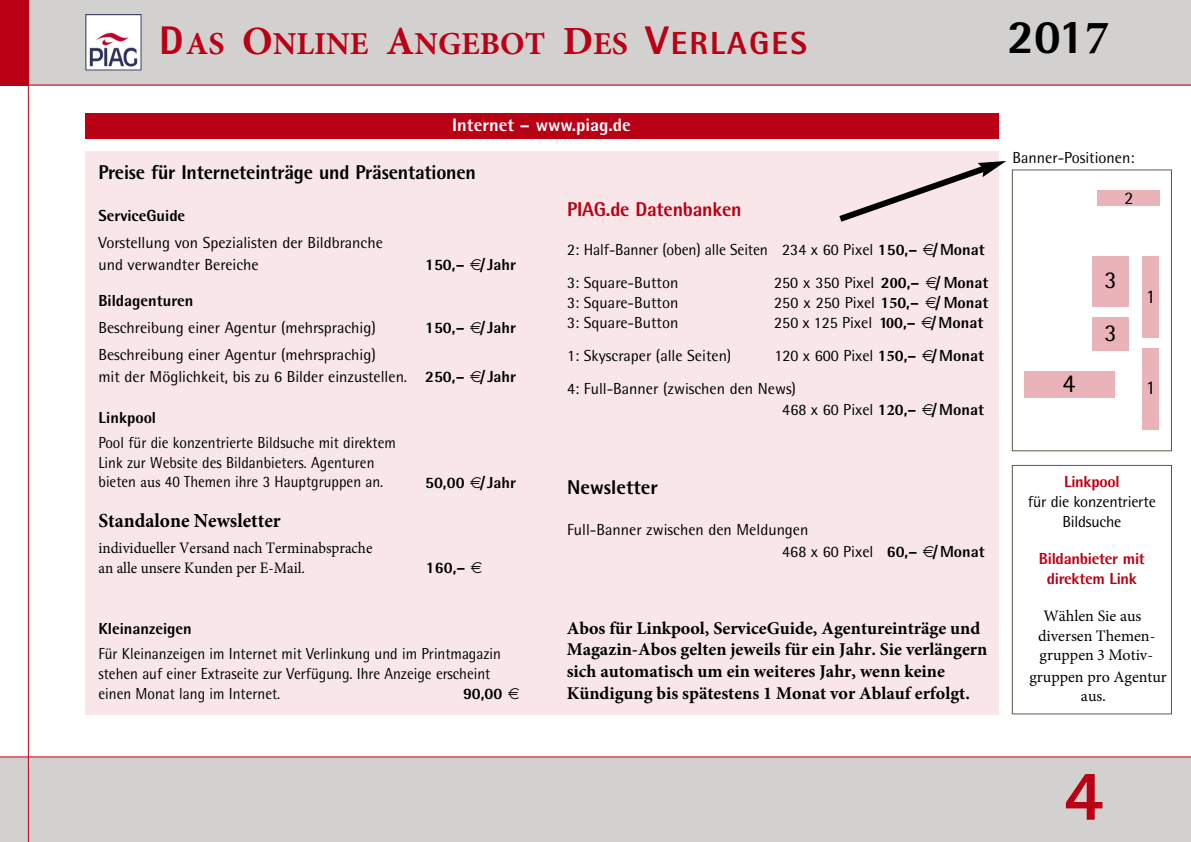
<style>
.page{position:relative;width:1191px;height:842px;background:#fff}
.page>*{position:absolute;margin:0;border:0;box-sizing:border-box;transform-origin:0 0}
.t1{font:800 72px "AT Rotis Semi Sans";color:#ba0014}
.t2{font:800 48px "AT Rotis Semi Sans";color:#000}
.t3{font:700 32px "Minion Pro";color:#ba0014}
.t4{font:25.8px "AT Rotis Semi Sans";color:#000}
.t5{font:24.2px/52.6px "AT Rotis Semi Sans";color:#000}
.t6{font:800 20px "AT Rotis Semi Sans";letter-spacing:-.01em;color:#000}
.t7{font:700 20px "Minion Pro";color:#000}
.t8{font:800 20px "AT Rotis Semi Sans";letter-spacing:-.01em;color:#ba0014}
.t9{font:19.4px "AT Rotis Semi Sans";color:#000}
.t10{font:700 18px/21.6px "Minion Pro";color:#000}
.t11{font:800 18px "AT Rotis Semi Sans";color:#fff}
.t12{font:17.6px "AT Rotis Semi Sans";color:#000}
.t13{font:16px/20px "AT Rotis Semi Sans";color:#000}
.t14{font:16px/19.6px "AT Rotis Semi Sans";color:#000;scale:.94 1}
.t15{font:800 16px "AT Rotis Semi Sans";color:#000}
.t16{font:16px/20px "Minion Pro";color:#000;scale:.94 1}
.t17{font:16px/19.4px "Minion Pro";color:#000;text-align:center}
.t18{font:800 16px/20px "AT Rotis Semi Sans";letter-spacing:-.015em;color:#ba0014;text-align:center}
.s1{font-family:"AT Rotis Semi Sans";font-weight:800;font-size:40px}
.s2{font-size:40px}
.s3{font-family:"AT Rotis Semi Sans";font-weight:800}
.s4{font-family:"Minion Pro";font-weight:700}
.s5{font-weight:800}
.s6{font-family:"Minion Pro"}
.s7{font-family:"AT Rotis Semi Sans"}
</style>
<div class="page">
<div style="left:85px;top:113px;width:913px;height:25px;background:#ba0014"></div>
<div style="left:85px;top:151px;width:913px;height:563px;background:#f8e6e8"></div>
<div style="left:1011px;top:465px;width:161px;height:249px;border:1px solid #505f4a"></div>
<div style="left:0;top:0;width:1191px;height:85px;background:#d3d1d0"></div>
<div style="left:0;top:0;width:28px;height:85px;background:#ba0014"></div>
<div style="left:0;top:757px;width:1191px;height:85px;background:#d3d1d0"></div>
<hr style="left:28px;top:0;width:1px;height:842px;background:#ba0014">
<hr style="left:0;top:85px;width:1191px;height:1px;background:#ba0014">
<hr style="left:0;top:756px;width:1191px;height:1px;background:#ba0014">
<img style="left:85px;top:14px;width:57px;height:57px">
<div style="left:1011px;top:169px;width:161px;height:282px;border:1px solid #505f4a"></div>
<div style="left:1142px;top:348px;width:17px;height:81px;background:#eab3b9"></div>
<div style="left:1142px;top:256px;width:17px;height:82px;background:#eab3b9"></div>
<div style="left:1097px;top:190px;width:63px;height:15px;background:#eab3b9"></div>
<div style="left:1023px;top:371px;width:91px;height:27px;background:#eab3b9"></div>
<div style="left:1092px;top:256px;width:36px;height:50px;background:#eab3b9"></div>
<div style="left:1092px;top:317px;width:36px;height:33px;background:#eab3b9"></div>
<svg style="left:839px;top:161px;width:167px;height:65px"></svg>
<h3 class="t3" style="left:159px;top:21px;width:649px"><span class="s1">D</span>AS <span class="s2">O</span>NLINE <span class="s2">A</span>NGEBOT <span class="s2">D</span>ES <span class="s1">V</span><span class="s3">ERLAGES</span></h3>
<h2 class="t2" style="left:1007px;top:20px;width:103px">201<span class="s4">7</span></h2>
<p class="t11" style="left:452px;top:119px;width:180px">Internet – www.piag.de</p>
<p class="t6" style="left:98px;top:166px;width:379px">Preise für Interneteinträge und Präsentationen</p>
<p class="t15" style="left:98px;top:210px;width:88px">ServiceGuide</p>
<p class="t13" style="left:98px;top:233px;width:286px;line-height:22px">Vorstellung von Spezialisten der Bildbranche und verwandter Bereiche</p>
<p class="t8" style="left:567px;top:203px;width:176px">PIAG.de Datenbanken</p>
<p class="t13" style="left:567px;top:235px;width:419px;line-height:33px">2: Half-Banner (oben) alle Seiten 234 x 60 Pixel <span class="s5">150,– /Monat<br></span>3: Square-Button</p>
<p class="t13" style="left:567px;top:294px;width:113px">3: Square-Button<br>3: Square-Button</p>
<p class="t13" style="left:567px;top:347px;width:166px">1: Skyscraper (alle Seiten)</p>
<p class="t15" style="left:425px;top:259px;width:92px">150,– /Jahr</p>
<p class="t13" style="left:774px;top:274px;width:216px;text-align:justify">250 x 350 Pixel <span class="s5">2</span><span class="s4">0</span><span class="s5">0,– / Monat </span>250 x 250 Pixel <span class="s5">1</span><span class="s4">5</span><span class="s5">0,– / Monat </span>250 x 125 Pixel <span class="s5">1</span><span class="s4">0</span><span class="s5">0,– /Monat</span></p>
<p class="t13" style="left:567px;top:340px;width:418px;line-height:33.4px;text-indent:207px">120 x 600 Pixel <span class="s5">1</span><span class="s4">5</span><span class="s5">0,– /Monat<br></span>4: Full-Banner (zwischen den News)</p>
<p class="t13" style="left:782px;top:401px;width:203px">468 x 60 Pixel <span class="s5">1</span><span class="s4">2</span><span class="s5">0,– /Monat</span></p>
<p class="t15" style="left:98px;top:294px;width:96px">Bildagenturen</p>
<p class="t13" style="left:98px;top:319px;width:279px">Beschreibung einer Agentur (mehrsprachig)</p>
<p class="t15" style="left:425px;top:322px;width:92px">150,– /Jahr</p>
<p class="t13" style="left:98px;top:345px;width:419px;line-height:22px">Beschreibung einer Agentur (mehrsprachig)<br>mit der Möglichkeit, bis zu 6 Bilder einzustellen. <span class="s5">250,– /Jahr</span></p>
<p class="t15" style="left:98px;top:412px;width:59px">Linkpool</p>
<p class="t14" style="left:98px;top:434px;width:318px">Pool für die konzentrierte Bildsuche mit direktem<br>Link zur Website des Bildanbieters. Agenturen bieten <span class="s6">aus</span> 40 Themen ihre 3 Hauptgruppen an.</p>
<p class="t7" style="left:98px;top:506px;width:184px">Standalone Newsletter</p>
<p class="t16" style="left:98px;top:538px;width:293px">individueller Versand nach Terminabsprache an alle unsere Kunden per E-Mail.</p>
<p class="t15" style="left:425px;top:477px;width:92px">50,00 /Jahr</p>
<p class="t15" style="left:426px;top:562px;width:41px">160,–</p>
<p class="t15" style="left:98px;top:623px;width:95px">Kleinanzeigen</p>
<p class="t14" style="left:98px;top:645px;width:430px">Für Kleinanzeigen im Internet mit Verlinkung und im Printmagazin stehen auf einer Extraseite zur Verfügung. Ihre Anzeige erscheint einen Monat lang im Internet.</p>
<p class="t15" style="left:463px;top:688px;width:41px">90,00</p>
<p class="t6" style="left:567px;top:480px;width:92px">Newsletter</p>
<p class="t13" style="left:782px;top:520px;width:204px;line-height:22px;text-indent:-215px">Full-Banner zwischen den Meldungen<br>468 x 60 Pixel <span class="s5">60,– /Monat</span></p>
<p class="t10" style="left:567px;top:617px;width:422px">Abos für Linkpool, ServiceGuide, Agentureinträge und Magazin-Abos gelten jeweils für ein Jahr. Sie verlängern sich automatisch um ein weiteres Jahr, wenn keine Kündigung bis spätestens 1 Monat vor Ablauf erfolgt.</p>
<p class="t13" style="left:1012px;top:149px;width:123px">Banner-Positionen:</p>
<h3 class="t4" style="left:1062px;top:374px;width:14px">4</h3>
<p class="t12" style="left:1124px;top:192px;width:10px">2</p>
<h3 class="t5" style="left:1104px;top:256px;width:14px">3<br>3</h3>
<p class="t9" style="left:1145px;top:290px;width:11px">1</p>
<p class="t9" style="left:1145px;top:381px;width:11px">1</p>
<p class="t18" style="left:1064px;top:473px;width:57px">Linkpool</p>
<p class="t13" style="left:1028px;top:493px;width:129px;text-align:center">für die konzentrierte<br>Bildsuche</p>
<p class="t18" style="left:1039px;top:550px;width:107px">Bildanbieter mit direktem Link</p>
<p class="t17" style="left:1038px;top:606px;width:119px">Wählen Sie aus diversen Themen&shy;gruppen 3 Motiv-</p>
<p class="t17" style="left:1081px;top:666px;width:87px;text-align:left;text-indent:-52px">gruppen pro Agentur aus<span class="s7">.</span></p>
<h1 class="t1" style="left:1063px;top:770px;width:42px">4</h1>
</div>
